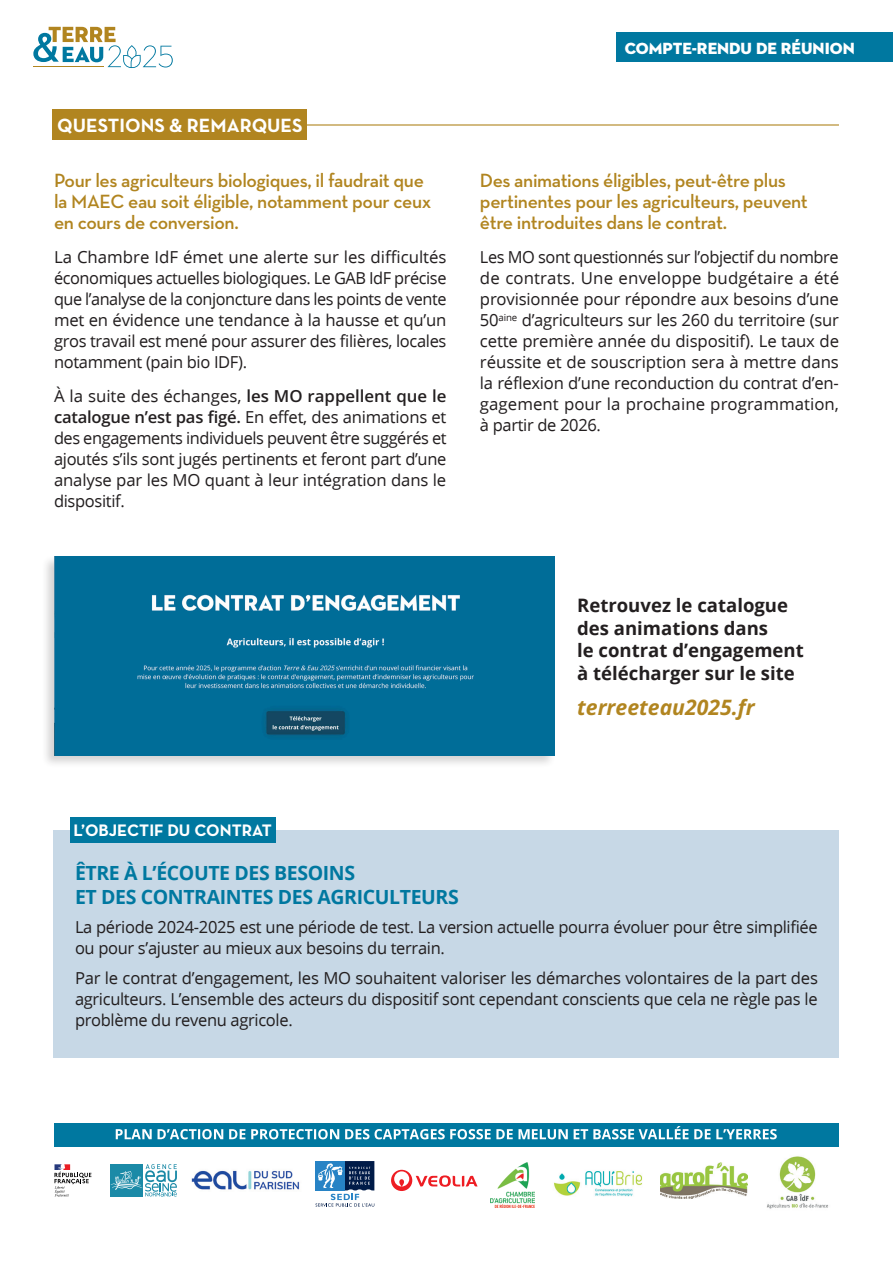
<style>
.page{position:relative;width:893px;height:1263px;background:#fff}
.page>*{position:absolute;margin:0;border:0;box-sizing:border-box;transform-origin:0 0}
.t1{font:italic 700 21.15px "Open Sans";color:#b18520}
.t2{font:600 19.5px/21px "Neutra Text";letter-spacing:-.02em;color:#b18520}
.t3{font:700 19.5px/24px "Open Sans";letter-spacing:-.02em;color:#0078a0}
.t4{font:700 19.5px "Neutra Text";color:#fff}
.t5{font:700 18.6px/22.8px "Open Sans";color:#231f20}
.t6{font:700 16.95px "Neutra Text";color:#fff}
.t7{font:16.5px/21px "Open Sans";letter-spacing:-.02em;color:#231f20;text-align:justify}
.t8{font:16.5px "Neutraface 2 Display Titling";color:#fff}
.s1{font-weight:600}
</style>
<div class="page">
<div style="left:616px;top:32px;width:277px;height:30px;background:#0078a0"></div>
<svg style="left:33px;top:27px;width:140px;height:41px"></svg>
<hr style="left:254px;top:124px;width:585px;height:2px;background:#b18520">
<div style="left:53px;top:110px;width:254px;height:30px;background:#b18520"></div>
<div style="left:54px;top:1123px;width:784px;height:23px;background:#0078a0"></div>
<svg style="left:116px;top:1126px;width:661px;height:13px"></svg>
<div style="left:315px;top:1161px;width:30px;height:29px;background:#2783c5"></div>
<svg style="left:316px;top:1161px;width:58px;height:45px"></svg>
<svg style="left:391px;top:1170px;width:87px;height:21px"></svg>
<svg style="left:54px;top:1164px;width:37px;height:32px"></svg>
<div style="left:110px;top:1164px;width:33px;height:32px;background:#1b8aa7"></div>
<svg style="left:111px;top:1164px;width:66px;height:32px"></svg>
<img style="left:191px;top:1170px;width:109px;height:20px">
<img style="left:554px;top:1171px;width:88px;height:26px">
<img style="left:660px;top:1162px;width:87px;height:36px">
<img style="left:767px;top:1156px;width:61px;height:53px">
<img style="left:491px;top:1163px;width:43px;height:45px">
<div style="left:54px;top:831px;width:785px;height:227px;background:#c7d8e6"></div>
<div style="left:70px;top:817px;width:205px;height:26px;background:#0078a0"></div>
<div style="left:41px;top:555px;width:516px;height:214px;background:#231f20;opacity:.2"></div>
<img style="left:54px;top:557px;width:500px;height:198px">
<p class="t4" style="left:57px;top:113px;width:247px">QUESTIONS &amp; REMARQUES</p>
<p class="t2" style="left:54px;top:170px;width:379px">Pour les agriculteurs biologiques, il faudrait que la MAEC eau soit éligible, notamment pour ceux en cours de conversion.</p>
<p class="t7" style="left:54px;top:247px;width:394px">La Chambre IdF émet une alerte sur les difficultés économiques actuelles biologiques. Le GAB IdF précise que l’analyse de la conjoncture dans les points de vente met en évidence une tendance à la hausse et qu’un gros travail est mené pour assurer des filières, locales notamment (pain bio IDF).</p>
<p class="t7" style="left:54px;top:386px;width:394px">À la suite des échanges, <span class="s1">les MO rappellent que le catalogue n’est pas figé.</span> En effet, des animations et des engagements individuels peuvent être suggérés et ajoutés s’ils sont jugés pertinents et feront part d’une analyse par les MO quant à leur intégration dans le dispositif.</p>
<p class="t8" style="left:625px;top:38px;width:231px">COMPTE-RENDU DE RÉUNION</p>
<p class="t2" style="left:480px;top:170px;width:329px">Des animations éligibles, peut-être plus pertinentes pour les agriculteurs, peuvent être introduites dans le contrat.</p>
<p class="t7" style="left:480px;top:247px;width:361px">Les MO sont questionnés sur l’objectif du nombre de contrats. Une enveloppe budgétaire a été provisionnée pour répondre aux besoins d’une 50<sup>aine</sup> d’agriculteurs sur les 260 du territoire (sur cette première année du dispositif). Le taux de réussite et de souscription sera à mettre dans la réflexion d’une reconduction du contrat d’en&shy;gagement pour la prochaine programmation, à partir de 2026.</p>
<p class="t5" style="left:577px;top:594px;width:228px">Retrouvez le catalogue des animations dans<br>le contrat d’engagement à télécharger sur le site</p>
<p class="t1" style="left:577px;top:692px;width:179px">terreeteau2025.fr</p>
<p class="t6" style="left:74px;top:819px;width:200px">L’OBJECTIF DU CONTRAT</p>
<p class="t3" style="left:75px;top:861px;width:385px">ÊTRE À L’ÉCOUTE DES BESOINS<br>ET DES CONTRAINTES DES AGRICULTEURS</p>
<p class="t7" style="left:75px;top:917px;width:744px">La période 2024-2025 est une période de test. La version actuelle pourra évoluer pour être simplifiée ou pour s’ajuster au mieux aux besoins du terrain.</p>
<p class="t7" style="left:75px;top:967px;width:744px">Par le contrat d’engagement, les MO souhaitent valoriser les démarches volontaires de la part des agriculteurs. L’ensemble des acteurs du dispositif sont cependant conscients que cela ne règle pas le problème du revenu agricole.</p>
</div>
